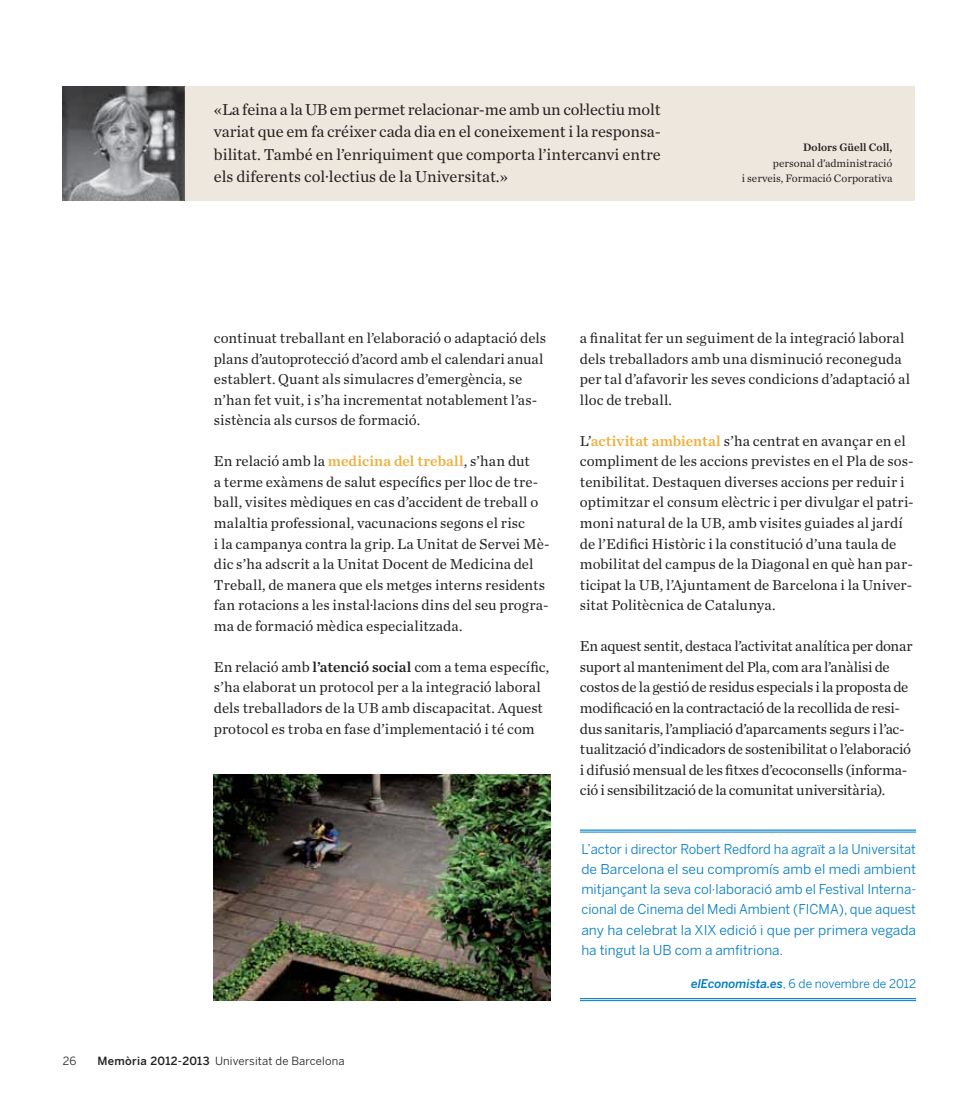
<style>
.page{position:relative;width:979px;height:1106px;background:#fff}
.page>*{position:absolute;margin:0;border:0;box-sizing:border-box;transform-origin:0 0}
.t1{font:16.5px/22.5px "Chronicle Text G1";color:#231f20;text-align:justify}
.t2{font:15px/20.5px "Chronicle Text G1";color:#231f20}
.t3{font:13.5px/20.2px "Benton Sans";color:#007dc3;text-align:justify;scale:.96 1}
.t4{font:12px "Benton Sans";color:#007dc3}
.t5{font:11.25px/15.8px "Chronicle Text G1";color:#231f20;text-align:right}
.t6{font:11.25px "Benton Sans";letter-spacing:.015em;color:#231f20}
.t7{font:11.25px "Chronicle Text G1 Semi";color:#231f20}
.s1{font-family:"Chronicle Text G2 Semi";color:#efaf3d}
.s2{font-family:"Chronicle Text G1 Semi"}
.s3{font-weight:500}
.s4{font-weight:500;font-style:italic}
</style>
<div class="page">
<img style="left:214px;top:774px;width:336px;height:226px">
<div style="left:159px;top:86px;width:755px;height:114px;background:#ede7de"></div>
<img style="left:63px;top:86px;width:96px;height:114px">
<svg style="left:159px;top:86px;width:25px;height:114px;background:#636465"></svg>
<hr style="left:579px;top:831px;width:336px;height:1px;background:#007dc3">
<hr style="left:579px;top:829px;width:336px;height:1px;background:#007dc3">
<hr style="left:579px;top:1000px;width:336px;height:1px;background:#007dc3">
<hr style="left:579px;top:998px;width:336px;height:1px;background:#007dc3">
<p class="t1" style="left:214px;top:100px;width:448px">«La feina a la UB em permet relacionar-me amb un col·lectiu molt variat que em fa créixer cada dia en el coneixement i la responsa&shy;bilitat. També en l’enriquiment que comporta l’intercanvi entre els diferents col·lectius de la Universitat.»</p>
<p class="t7" style="left:803px;top:143px;width:91px">Dolors Güell Coll,</p>
<p class="t5" style="left:741px;top:156px;width:152px">personal d’administració<br>i serveis, Formació Corporativa</p>
<p class="t2" style="left:214px;top:329px;width:334px">continuat treballant en l’elaboració o adaptació dels plans d’autoprotecció d’acord amb el calendari anual establert. Quant als simulacres d’emergència, se n’han fet vuit, i s’ha incrementat notablement l’as&shy;sistència als cursos de formació.</p>
<p class="t2" style="left:214px;top:452px;width:337px">En relació amb la <span class="s1">medicina del treball</span>, s’han dut<br>a terme exàmens de salut específics per lloc de tre&shy;ball, visites mèdiques en cas d’accident de treball o malaltia professional, vacunacions segons el risc<br>i la campanya contra la grip. La Unitat de Servei Mè&shy;dic s’ha adscrit a la Unitat Docent de Medicina del Treball, de manera que els metges interns residents fan rotacions a les instal·lacions dins del seu progra&shy;ma de formació mèdica especialitzada.</p>
<p class="t2" style="left:214px;top:658px;width:336px">En relació amb <span class="s2">l’atenció social</span> com a tema específic, s’ha elaborat un protocol per a la integració laboral dels treballadors de la UB amb discapacitat. Aquest protocol es troba en fase d’implementació i té com</p>
<p class="t6" style="left:63px;top:1055px;width:15px">26</p>
<p class="t6" style="left:97px;top:1055px;width:248px"><span class="s3">Memòria 2012-2013</span> Universitat de Barcelona</p>
<p class="t2" style="left:579px;top:329px;width:331px">a finalitat fer un seguiment de la integració laboral dels treballadors amb una disminució reconeguda per tal d’afavorir les seves condicions d’adaptació al lloc de treball.</p>
<p class="t2" style="left:579px;top:432px;width:335px">L’<span class="s1">activitat ambiental</span> s’ha centrat en avançar en el compliment de les accions previstes en el Pla de sos&shy;tenibilitat. Destaquen diverses accions per reduir i optimitzar el consum elèctric i per divulgar el patri&shy;moni natural de la UB, amb visites guiades al jardí de l’Edifici Històric i la constitució d’una taula de mobilitat del campus de la Diagonal en què han par&shy;ticipat la UB, l’Ajuntament de Barcelona i la Univer&shy;sitat Politècnica de Catalunya.</p>
<p class="t2" style="left:579px;top:637px;width:334px">En aquest sentit, destaca l’activitat analítica per donar suport al manteniment del Pla, com ara l’anàlisi de costos de la gestió de residus especials i la proposta de modificació en la contractació de la recollida de resi&shy;dus sanitaris, l’ampliació d’aparcaments segurs i l’ac&shy;tualització d’indicadors de sostenibilitat o l’elaboració i difusió mensual de les fitxes d’ecoconsells (informa&shy;ció i sensibilització de la comunitat universitària).</p>
<p class="t3" style="left:581px;top:839px;width:350px">L’actor i director Robert Redford ha agraït a la Universitat de Barcelona el seu compromís amb el medi ambient mitjançant la seva col·laboració amb el Festival Interna&shy;cional de Cinema del Medi Ambient (FICMA), que aquest any ha celebrat la XIX edició i que per primera vegada ha tingut la UB com a amfitriona.</p>
<p class="t4" style="left:690px;top:977px;width:226px"><span class="s4">elEconomista.es</span>, 6 de novembre de 2012</p>
</div>
